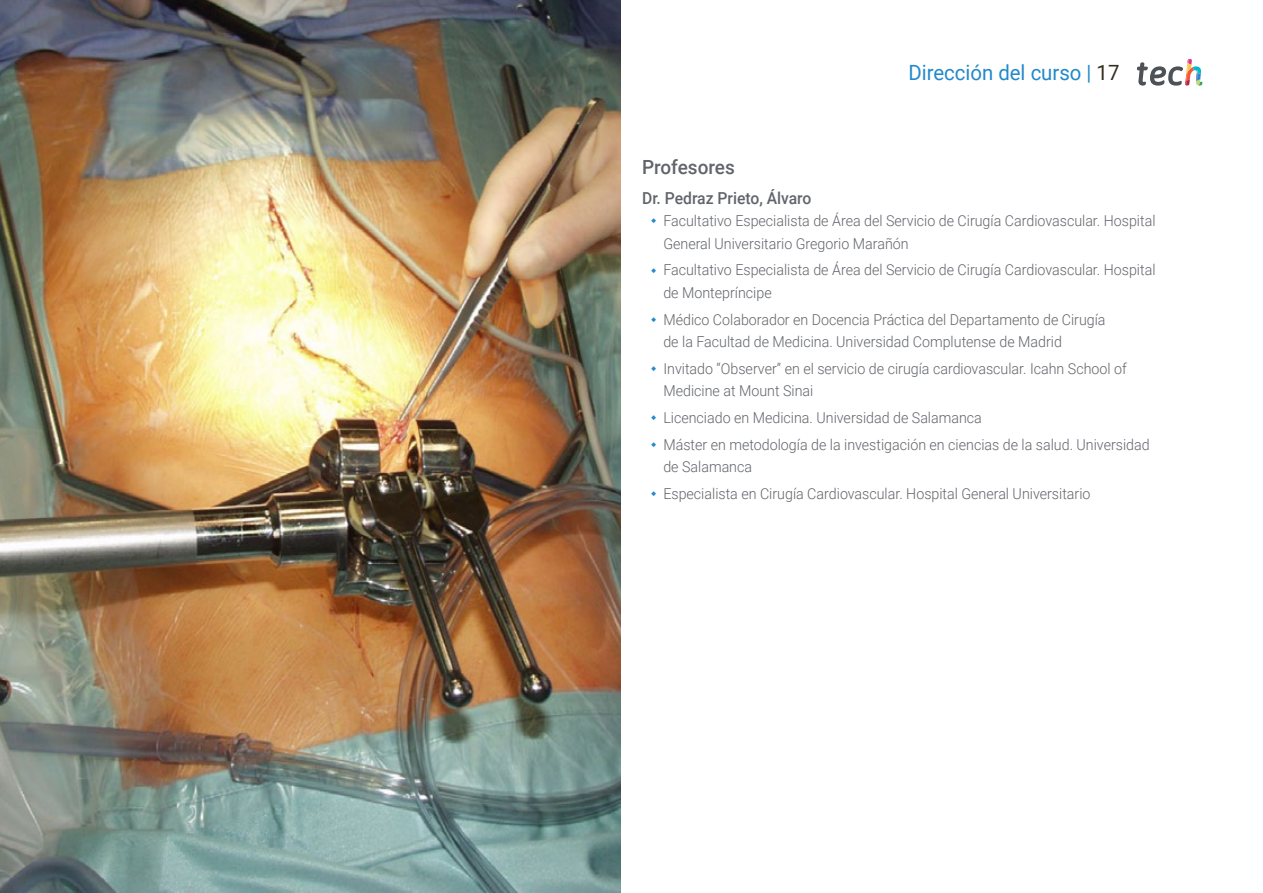
<style>
.page{position:relative;width:1263px;height:893px;background:#fff}
.page>*{position:absolute;margin:0;border:0;box-sizing:border-box;transform-origin:0 0}
.t1{font:21px "Roboto";color:#2289ca}
.t2{font:500 19.5px "Roboto";color:#61646a}
.t3{font:500 16.5px "Roboto";color:#61646a;scale:.95 1}
.t4{font:300 15px/22.5px "Roboto";color:#61646a;scale:.95 1}
.s1{color:#312e20}
</style>
<div class="page">
<img style="left:0;top:0;width:621px;height:893px">
<svg style="left:1137px;top:59px;width:65px;height:27px"></svg>
<h1 class="t1" style="left:908px;top:57px;width:213px">Dirección del curso | <span class="s1">17</span></h1>
<h2 class="t2" style="left:642px;top:154px;width:94px">Profesores</h2>
<p class="t3" style="left:642px;top:186px;width:180px">Dr. Pedraz Prieto, Álvaro</p>
<p class="t4" style="left:663px;top:209px;width:520px">Facultativo Especialista de Área del Servicio de Cirugía Cardiovascular. Hospital<br>General Universitario Gregorio Marañón</p>
<p class="t4" style="left:663px;top:258px;width:520px">Facultativo Especialista de Área del Servicio de Cirugía Cardiovascular. Hospital de Montepríncipe</p>
<p class="t4" style="left:663px;top:307px;width:467px">Médico Colaborador en Docencia Práctica del Departamento de Cirugía de la Facultad de Medicina. Universidad Complutense de Madrid</p>
<p class="t4" style="left:663px;top:357px;width:489px">Invitado “Observer” en el servicio de cirugía cardiovascular. Icahn School of<br>Medicine at Mount Sinai</p>
<p class="t4" style="left:663px;top:404px;width:513px;line-height:26.7px">Licenciado en Medicina. Universidad de Salamanca<br>Máster en metodología de la investigación en ciencias de la salud. Universidad</p>
<p class="t4" style="left:663px;top:453px;width:451px;line-height:26.7px">de Salamanca<br>Especialista en Cirugía Cardiovascular. Hospital General Universitario</p>
</div>
